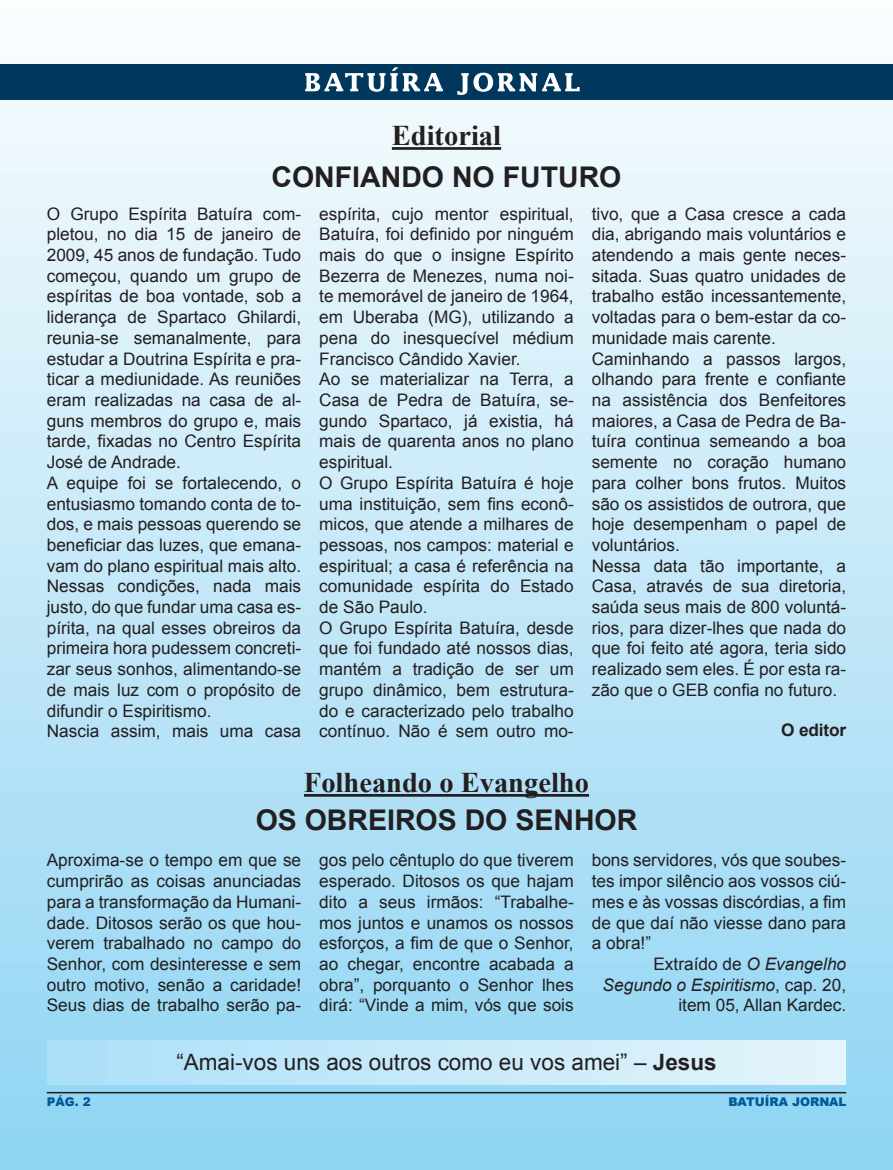
<style>
.page{position:relative;width:893px;height:1170px;background:#fff}
.page>*{position:absolute;margin:0;border:0;box-sizing:border-box;transform-origin:0 0}
.t1{font:700 28.5px "Arial";color:#231f20}
.t2{font:700 28.5px "Times New Roman";color:#231f20}
.t3{font:22.5px "Arial";color:#231f20}
.t4{font:17.25px/20.7px "Arial";color:#231f20;text-align:justify}
.t5{font:700 17.25px "Arial";letter-spacing:-.01em;color:#231f20}
.t6{font:900 12px "Arial";color:#015994}
.s1{font-style:italic}
.s2{font-weight:700}
</style>
<div class="page">
<div style="left:0;top:0;width:893px;height:1169px;background:linear-gradient(to bottom,#fbfdfe,#8ed4f3)"></div>
<div style="left:48px;top:1040px;width:797px;height:44px;background:linear-gradient(to right,#abe0f9,#e5f4fb)"></div>
<div style="left:0;top:64px;width:893px;height:35px;background:#00385d"></div>
<svg style="left:305px;top:67px;width:138px;height:25px"></svg>
<svg style="left:457px;top:73px;width:123px;height:22px"></svg>
<hr style="left:392px;top:147px;width:109px;height:3px;background:#231f20">
<hr style="left:47px;top:1091px;width:799px;height:2px;background:#231f20">
<hr style="left:304px;top:794px;width:285px;height:2px;background:#231f20">
<h1 class="t2" style="left:392px;top:116px;width:111px">Editorial</h1>
<h1 class="t1" style="left:272px;top:158px;width:41px">CONFIANDO</h1>
<h1 class="t1" style="left:452px;top:158px;width:71px">NO FUTURO</h1>
<p class="t4" style="left:47px;top:203px;width:256px;text-align:left">O Grupo Espírita Batuíra com&shy;pletou, no dia 15 de janeiro de<br>2009, 45 anos de fundação. Tudo começou, quando um grupo de espíritas de boa vontade, sob a liderança de Spartaco Ghilardi, reunia-se semanalmente, para estudar a Doutrina Espírita e pra&shy;ticar a mediunidade. As reuniões eram realizadas na casa de al&shy;guns membros do grupo e, mais tarde, fixadas no Centro Espírita<br>José de Andrade.<br>A equipe foi se fortalecendo, o entusiasmo tomando conta de to&shy;dos, e mais pessoas querendo se beneficiar das luzes, que emana&shy;vam do plano espiritual mais alto.<br>Nessas condições, nada mais justo, do que fundar uma casa es&shy;pírita, na qual esses obreiros da primeira hora pudessem concreti&shy;zar seus sonhos, alimentando-se de mais luz com o propósito de difundir o Espiritismo.<br>Nascia assim, mais uma casa</p>
<p class="t4" style="left:319px;top:203px;width:256px;text-align:left">espírita, cujo mentor espiritual,<br>Batuíra, foi definido por ninguém mais do que o insigne Espírito<br>Bezerra de Menezes, numa noi&shy;te memorável de janeiro de 1964, em Uberaba (MG), utilizando a pena do inesquecível médium<br>Francisco Cândido Xavier.<br>Ao se materializar na Terra, a<br>Casa de Pedra de Batuíra, se&shy;gundo Spartaco, já existia, há mais de quarenta anos no plano espiritual.<br>O Grupo Espírita Batuíra é hoje uma instituição, sem fins econô&shy;micos, que atende a milhares de pessoas, nos campos: material e espiritual; a casa é referência na comunidade espírita do Estado de São Paulo.<br>O Grupo Espírita Batuíra, desde que foi fundado até nossos dias, mantém a tradição de ser um grupo dinâmico, bem estrutura&shy;do e caracterizado pelo trabalho contínuo. Não é sem outro mo-</p>
<p class="t4" style="left:592px;top:203px;width:256px;text-align:left">tivo, que a Casa cresce a cada dia, abrigando mais voluntários e atendendo a mais gente neces&shy;sitada. Suas quatro unidades de trabalho estão incessantemente, voltadas para o bem-estar da co&shy;munidade mais carente.<br>Caminhando a passos largos, olhando para frente e confiante na assistência dos Benfeitores maiores, a Casa de Pedra de Ba&shy;tuíra continua semeando a boa semente no coração humano para colher bons frutos. Muitos são os assistidos de outrora, que hoje desempenham o papel de voluntários.<br>Nessa data tão importante, a<br>Casa, através de sua diretoria, saúda seus mais de 800 voluntá&shy;rios, para dizer-lhes que nada do que foi feito até agora, teria sido realizado sem eles. É por esta ra&shy;zão que o GEB confia no futuro.</p>
<p class="t5" style="left:781px;top:718px;width:66px">O EDITOR</p>
<h1 class="t2" style="left:304px;top:763px;width:287px">Folheando o Evangelho</h1>
<h1 class="t1" style="left:256px;top:801px;width:69px">OS OBREIROS</h1>
<h1 class="t1" style="left:465px;top:801px;width:152px">DO SEN HOR</h1>
<p class="t4" style="left:47px;top:850px;width:256px">Aproxima-se o tempo em que se cumprirão as coisas anunciadas para a transformação da Humani&shy;dade. Ditosos serão os que hou&shy;verem trabalhado no campo do Senhor, com desinteresse e sem outro motivo, senão a caridade!<br>Seus dias de trabalho serão pa-</p>
<p class="t4" style="left:319px;top:850px;width:256px">gos pelo cêntuplo do que tiverem esperado. Ditosos os que hajam dito a seus irmãos: “Trabalhe&shy;mos juntos e unamos os nossos esforços, a fim de que o Senhor, ao chegar, encontre acabada a obra”, porquanto o Senhor lhes dirá: “Vinde a mim, vós que sois</p>
<p class="t4" style="left:592px;top:850px;width:256px">bons servidores, vós que soubes&shy;tes impor silêncio aos vossos ciú&shy;mes e às vossas discórdias, a fim de que daí não viesse dano para a obra!”</p>
<p class="t4" style="left:603px;top:953px;width:245px;text-align:right">Extraído de <span class="s1">O Evangelho<br>Segundo o Espiritismo</span>, cap. 20, item 05, Allan Kardec.</p>
<h2 class="t3" style="left:176px;top:1046px;width:542px">“Amai-vos uns aos outros como eu vos amei” – <span class="s2">JESUS</span></h2>
<p class="t6" style="left:47px;top:1092px;width:46px">PÁG. 2</p>
<p class="t6" style="left:728px;top:1092px;width:120px">BATUÍRA JORNAL</p>
</div>
